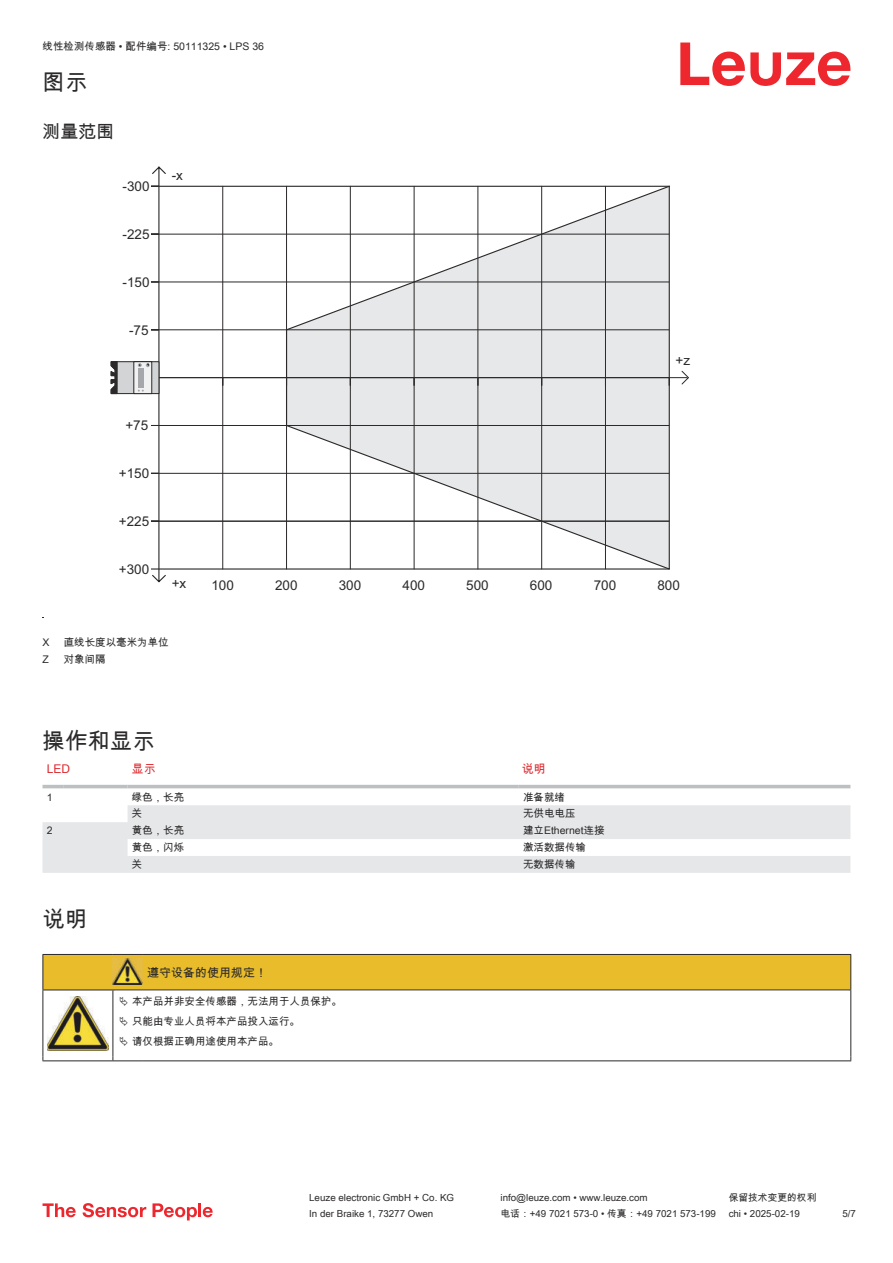
<style>
.page{position:relative;width:893px;height:1263px;background:#fff}
.page>*{position:absolute;margin:0;border:0;box-sizing:border-box;transform-origin:0 0}
.t1{font:22.5px "Arial Unicode MS";color:#2b292a}
.t2{font:18px "Arial Unicode MS";color:#2b292a}
.t3{font:13.5px "Arial";color:#2b292a}
.t4{font:12px "Arial Unicode MS";color:#2b292a}
.t5{font:12px "Arial Unicode MS";color:#db2a30}
.t6{font:10.5px/20.2px "Arial Unicode MS";color:#2b292a}
.t7{font:9.75px "Arial Unicode MS";color:#2b292a}
</style>
<div class="page">
<svg style="left:680px;top:43px;width:170px;height:43px"></svg>
<div style="left:43px;top:784px;width:807px;height:5px;background:#ececee"></div>
<svg style="left:43px;top:805px;width:807px;height:68px;fill:#e6e7e9"></svg>
<hr style="left:43px;top:785px;width:21px;height:3px;background:#bdbfc1">
<hr style="left:64px;top:785px;width:64px;height:3px;background:#bdbfc1">
<hr style="left:128px;top:785px;width:391px;height:3px;background:#bdbfc1">
<hr style="left:519px;top:785px;width:331px;height:3px;background:#bdbfc1">
<svg style="left:43px;top:1203px;width:33px;height:14px"></svg>
<svg style="left:83px;top:1203px;width:63px;height:14px"></svg>
<svg style="left:153px;top:1203px;width:44px;height:17px"></svg>
<hr style="left:198px;top:1203px;width:3px;height:14px;background:#ed272d">
<svg style="left:203px;top:1207px;width:10px;height:10px"></svg>
<svg style="left:151px;top:166px;width:538px;height:417px"></svg>
<svg style="left:111px;top:186px;width:495px;height:384px"></svg>
<hr style="left:43px;top:1060px;width:70px;height:1px;background:#2b292a">
<hr style="left:113px;top:1060px;width:30px;height:1px;background:#2b292a">
<hr style="left:143px;top:1060px;width:708px;height:1px;background:#2b292a">
<svg style="left:43px;top:954px;width:808px;height:106px"></svg>
<p class="t6" style="left:43px;top:36px;width:223px">线性检测传感器 • 配件编号: 50111325 • LPS 36</p>
<h1 class="t1" style="left:43px;top:66px;width:46px">图示</h1>
<h2 class="t2" style="left:43px;top:119px;width:73px">测量范围</h2>
<p class="t3" style="left:123px;top:179px;width:29px">-300</p>
<p class="t3" style="left:123px;top:226px;width:29px">-225</p>
<p class="t3" style="left:123px;top:274px;width:29px">-150</p>
<p class="t3" style="left:129px;top:322px;width:21px">-75</p>
<p class="t3" style="left:172px;top:167px;width:13px">-x</p>
<p class="t3" style="left:125px;top:418px;width:24px">+75</p>
<p class="t3" style="left:119px;top:466px;width:32px">+150</p>
<p class="t3" style="left:119px;top:513px;width:32px">+225</p>
<p class="t3" style="left:119px;top:561px;width:32px">+300</p>
<p class="t3" style="left:172px;top:576px;width:16px">+x</p>
<p class="t6" style="left:43px;top:632px;width:9px">X</p>
<p class="t6" style="left:64px;top:632px;width:106px">直线长度以毫米为单位</p>
<p class="t6" style="left:43px;top:649px;width:8px">Z</p>
<p class="t6" style="left:64px;top:649px;width:43px">对象间隔</p>
<p class="t3" style="left:211px;top:577px;width:24px">100</p>
<p class="t3" style="left:676px;top:352px;width:16px">+z</p>
<p class="t3" style="left:275px;top:577px;width:24px">200</p>
<p class="t3" style="left:339px;top:577px;width:24px">300</p>
<p class="t3" style="left:402px;top:577px;width:24px">400</p>
<p class="t3" style="left:466px;top:577px;width:24px">500</p>
<p class="t3" style="left:530px;top:577px;width:24px">600</p>
<p class="t3" style="left:594px;top:577px;width:24px">700</p>
<p class="t3" style="left:657px;top:577px;width:24px">800</p>
<h1 class="t1" style="left:43px;top:725px;width:114px">操作和显示</h1>
<p class="t5" style="left:47px;top:760px;width:25px">LED</p>
<p class="t5" style="left:132px;top:760px;width:25px">显示</p>
<p class="t5" style="left:522px;top:760px;width:25px">说明</p>
<p class="t6" style="left:47px;top:786px;width:7px">1</p>
<p class="t6" style="left:132px;top:786px;width:54px">绿色，长亮</p>
<p class="t6" style="left:523px;top:786px;width:43px">准备就绪</p>
<p class="t6" style="left:132px;top:803px;width:12px">关</p>
<p class="t6" style="left:523px;top:803px;width:54px">无供电电压</p>
<p class="t6" style="left:47px;top:820px;width:7px">2</p>
<p class="t6" style="left:132px;top:820px;width:54px">黄色，长亮</p>
<p class="t6" style="left:523px;top:820px;width:83px">建立Ethernet连接</p>
<p class="t6" style="left:132px;top:837px;width:54px">黄色，闪烁</p>
<p class="t6" style="left:523px;top:837px;width:64px">激活数据传输</p>
<p class="t6" style="left:132px;top:854px;width:12px">关</p>
<p class="t6" style="left:523px;top:854px;width:54px">无数据传输</p>
<h1 class="t1" style="left:43px;top:902px;width:46px">说明</h1>
<p class="t4" style="left:147px;top:964px;width:121px">遵守设备的使用规定！</p>
<p class="t6" style="left:132px;top:991px;width:211px">本产品并非安全传感器，无法用于人员保护。只能由专业人员将本产品投入运行。<br>请仅根据正确用途使用本产品。</p>
<p class="t7" style="left:309px;top:1191px;width:146px">Leuze electronic GmbH + Co. KG</p>
<p class="t7" style="left:501px;top:1191px;width:149px">info@leuze.com • www.leuze.com</p>
<p class="t7" style="left:729px;top:1191px;width:89px">保留技术变更的权利</p>
<p class="t7" style="left:309px;top:1206px;width:126px">In der Braike 1, 73277 Owen</p>
<p class="t7" style="left:501px;top:1206px;width:217px">电话：+49 7021 573-0 • 传真：+49 7021 573-199</p>
<p class="t7" style="left:729px;top:1206px;width:73px">chi • 2025-02-19</p>
<p class="t7" style="left:842px;top:1206px;width:15px">5/7</p>
</div>
